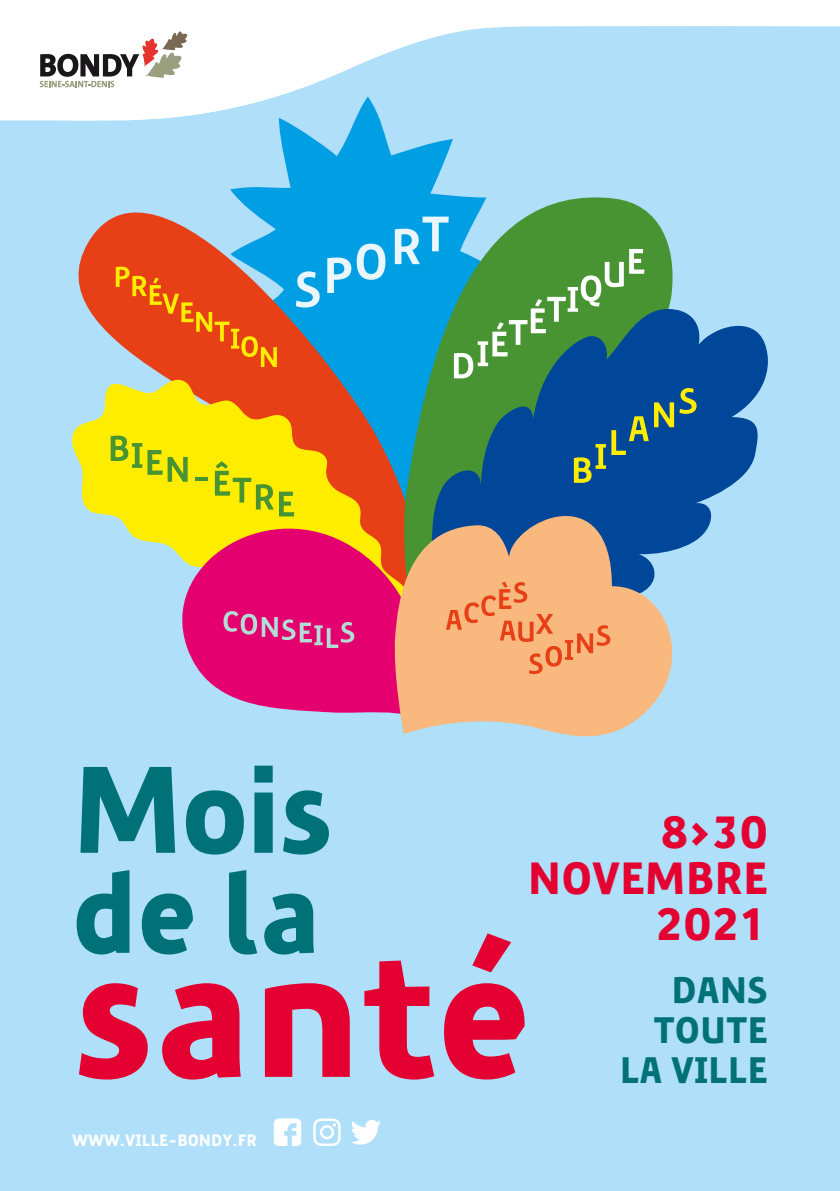
<style>
.page{position:relative;width:840px;height:1191px;background:#fff}
.page>*{position:absolute;margin:0;border:0;box-sizing:border-box;transform-origin:0 0}
.t1{font:900 180px "Precious Sans";color:#e40031}
.t2{font:900 120px "Precious Sans";color:#007277}
.t3{font:900 114px "Precious Sans";color:#007277}
.t4{font:900 44px/46px "Precious Sans";color:#e40031;text-align:right}
.t5{font:900 36px/40px "Precious Sans";color:#007277;text-align:right}
.t6{font:700 27.8px "Precious Sans";color:#e73f16}
.t7{font:900 16px "Precious Sans";color:#fff}
</style>
<div class="page">
<div style="left:0;top:0;width:839px;height:1191px;background:#afdff9"></div>
<svg style="left:279px;top:127px;width:174px;height:54px"></svg>
<svg style="left:78px;top:128px;width:346px;height:240px"></svg>
<svg style="left:401px;top:181px;width:272px;height:294px"></svg>
<svg style="left:429px;top:309px;width:339px;height:230px;fill:#004699"></svg>
<svg style="left:72px;top:368px;width:342px;height:175px"></svg>
<svg style="left:159px;top:499px;width:233px;height:214px;fill:#e50070"></svg>
<svg style="left:392px;top:475px;width:306px;height:262px;fill:#f9b97e"></svg>
<svg style="left:295px;top:271px;width:24px;height:36px"></svg>
<svg style="left:327px;top:244px;width:58px;height:49px"></svg>
<svg style="left:573px;top:444px;width:32px;height:39px"></svg>
<svg style="left:611px;top:402px;width:62px;height:53px"></svg>
<svg style="left:679px;top:388px;width:17px;height:26px"></svg>
<svg style="left:223px;top:611px;width:131px;height:37px"></svg>
<svg style="left:111px;top:435px;width:76px;height:47px"></svg>
<hr style="left:195px;top:477px;width:12px;height:4px;background:#489433">
<svg style="left:215px;top:461px;width:79px;height:55px"></svg>
<svg style="left:446px;top:582px;width:164px;height:92px"></svg>
<svg style="left:116px;top:267px;width:161px;height:100px"></svg>
<svg style="left:394px;top:217px;width:250px;height:161px"></svg>
<svg style="left:351px;top:1119px;width:30px;height:25px"></svg>
<svg style="left:274px;top:1118px;width:27px;height:27px"></svg>
<svg style="left:313px;top:1118px;width:27px;height:27px"></svg>
<svg style="left:0;top:0;width:839px;height:127px"></svg>
<svg style="left:40px;top:31px;width:147px;height:56px"></svg>
<h3 class="t6" style="left:496px;top:581px;width:17px">È</h3>
<h2 class="t2" style="left:72px;top:733px;width:262px">Mois</h2>
<h3 class="t3" style="left:72px;top:839px;width:251px">de la</h3>
<h3 class="t4" style="left:527px;top:810px;width:241px">8&gt;30<br>NOVEMBRE<br>2021</h3>
<h3 class="t5" style="left:619px;top:971px;width:149px">DANS<br>TOUTE<br>LA VILLE</h3>
<h1 class="t1" style="left:72px;top:897px;width:460px">santé</h1>
<p class="t7" style="left:72px;top:1130px;width:186px">WWW.VILLE-BONDY.FR</p>
</div>
